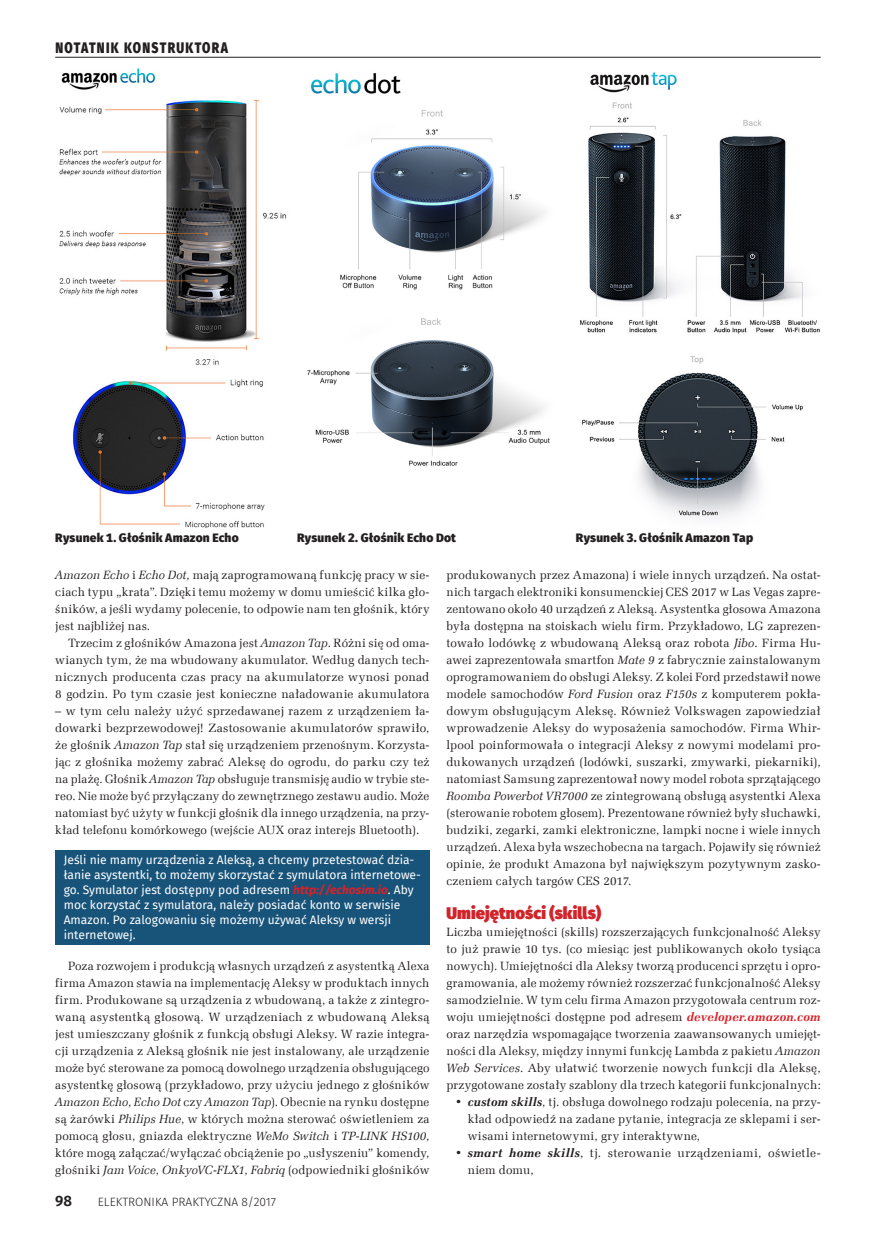
<style>
.page{position:relative;width:893px;height:1234px;background:#fff}
.page>*{position:absolute;margin:0;border:0;box-sizing:border-box;transform-origin:0 0}
._3_Srodtytul{font:900 16.5px "Fira Sans";letter-spacing:.005em;color:#d1232a}
.t1{font:800 15px "Fira Sans";letter-spacing:.11em;color:#231f20;scale:.8 1}
.t2{font:600 15px "Fira Sans";color:#231f20}
._1_Body{font:12px/17px "Zapf Ellipt EU";letter-spacing:.015em;color:#231f20;text-align:justify}
._7_Tabela{font:12px/15px "Fira Sans";color:#fff}
._4_Podpis{font:800 12px "Fira Sans";letter-spacing:.015em;color:#231f20}
.t3{font:300 12px "Fira Sans";color:#231f20}
.s1{font-style:italic}
.s2{font-weight:700;font-style:italic;color:#da2128}
.s3{font-weight:700;font-style:italic}
</style>
<div class="page">
<div style="left:55px;top:849px;width:374px;height:95px;background:#185379"></div>
<hr style="left:55px;top:57px;width:766px;height:1px;background:#231f20">
<img style="left:59px;top:68px;width:227px;height:459px">
<img style="left:307px;top:73px;width:243px;height:393px">
<img style="left:580px;top:72px;width:240px;height:446px">
<p class="t1" style="left:55px;top:35px;width:217px">NOTATNIK KONSTRUKTORA</p>
<p class="_4_Podpis" style="left:55px;top:526px;width:185px">Rysunek 1. Głośnik Amazon Echo</p>
<p class="_4_Podpis" style="left:297px;top:526px;width:160px">Rysunek 2. Głośnik Echo Dot</p>
<p class="_4_Podpis" style="left:576px;top:526px;width:179px">Rysunek 3. Głośnik Amazon Tap</p>
<p class="_1_Body" style="left:55px;top:566px;width:376px"><span class="s1">Amazon Echo</span> i <span class="s1">Echo Dot,</span> mają zaprogramowaną funkcję pracy w sie&shy;ciach typu „krata”. Dzięki temu możemy w domu umieścić kilka gło&shy;śników, a jeśli wydamy polecenie, to odpowie nam ten głośnik, który jest najbliżej nas.</p>
<p class="_1_Body" style="left:55px;top:634px;width:376px;text-indent:13px">Trzecim z głośników Amazona jest <span class="s1">Amazon Tap</span>. Różni się od oma&shy;wianych tym, że ma wbudowany akumulator. Według danych tech&shy;nicznych producenta czas pracy na akumulatorze wynosi ponad 8 godzin. Po tym czasie jest konieczne naładowanie akumulatora</p>
<p class="_1_Body" style="left:55px;top:702px;width:376px">– w tym celu należy użyć sprzedawanej razem z urządzeniem ła&shy;dowarki bezprzewodowej! Zastosowanie akumulatorów sprawiło, że głośnik <span class="s1">Amazon Tap</span> stał się urządzeniem przenośnym. Korzysta&shy;jąc z głośnika możemy zabrać Aleksę do ogrodu, do parku czy też na plażę. Głośnik <span class="s1">Amazon Tap</span> obsługuje transmisję audio w trybie ste&shy;reo. Nie może być przyłączany do zewnętrznego zestawu audio. Może natomiast być użyty w funkcji głośnik dla innego urządzenia, na przy&shy;kład telefonu komórkowego (wejście AUX oraz interejs Bluetooth).</p>
<p class="_7_Tabela" style="left:64px;top:851px;width:359px">Jeśli nie mamy urządzenia z Aleksą, a chcemy przetestować dzia&shy;łanie asystentki, to możemy skorzystać z symulatora internetowe&shy;go. Symulator jest dostępny pod adresem <span class="s2">http://echosim.io</span>. Aby moc korzystać z symulatora, należy posiadać konto w serwisie Amazon. Po zalogowaniu się możemy używać Aleksy w wersji internetowej.</p>
<p class="_1_Body" style="left:55px;top:957px;width:376px;text-indent:13px">Poza rozwojem i produkcją własnych urządzeń z asystentką Alexa firma Amazon stawia na implementację Aleksy w produktach innych firm. Produkowane są urządzenia z wbudowaną, a także z zintegro&shy;waną asystentką głosową. W urządzeniach z wbudowaną Aleksą jest umieszczany głośnik z funkcją obsługi Aleksy. W razie integra&shy;cji urządzenia z Aleksą głośnik nie jest instalowany, ale urządzenie może być sterowane za pomocą dowolnego urządzenia obsługującego asystentkę głosową (przykładowo, przy użyciu jednego z głośników <span class="s1">Amazon Echo</span>, <span class="s1">Echo Dot</span> czy <span class="s1">Amazon Tap</span>). Obecnie na rynku dostępne są żarówki <span class="s1">Philips Hue</span>, w których można sterować oświetleniem za pomocą głosu, gniazda elektryczne <span class="s1">WeMo Switch</span> i <span class="s1">TP-LINK HS100</span>, które mogą załączać/wyłączać obciążenie po „usłyszeniu” komendy, głośniki <span class="s1">Jam Voice</span>, <span class="s1">OnkyoVC-FLX1</span>, <span class="s1">Fabriq</span> (odpowiedniki głośników</p>
<p class="t2" style="left:55px;top:1188px;width:18px">98</p>
<p class="t3" style="left:98px;top:1193px;width:180px">ELEKTRONIKA PRAKTYCZNA 8/2017</p>
<p class="_1_Body" style="left:446px;top:566px;width:376px">produkowanych przez Amazona) i wiele innych urządzeń. Na ostat&shy;nich targach elektroniki konsumenckiej CES 2017 w Las Vegas zapre&shy;zentowano około 40 urządzeń z Aleksą. Asystentka głosowa Amazona była dostępna na stoiskach wielu firm. Przykładowo, LG zaprezen&shy;towało lodówkę z wbudowaną Aleksą oraz robota <span class="s1">Jibo</span>. Firma Hu&shy;awei zaprezentowała smartfon <span class="s1">Mate 9</span> z fabrycznie zainstalowanym oprogramowaniem do obsługi Aleksy. Z kolei Ford przedstawił nowe modele samochodów <span class="s1">Ford Fusion</span> oraz <span class="s1">F150s</span> z komputerem pokła&shy;dowym obsługującym Aleksę. Również Volkswagen zapowiedział wprowadzenie Aleksy do wyposażenia samochodów. Firma Whir&shy;lpool poinformowała o integracji Aleksy z nowymi modelami pro&shy;dukowanych urządzeń (lodówki, suszarki, zmywarki, piekarniki), natomiast Samsung zaprezentował nowy model robota sprzątającego <span class="s1">Roomba Powerbot VR7000</span> ze zintegrowaną obsługą asystentki Alexa (sterowanie robotem głosem). Prezentowane również były słuchawki, budziki, zegarki, zamki elektroniczne, lampki nocne i wiele innych urządzeń. Alexa była wszechobecna na targach. Pojawiły się również opinie, że produkt Amazona był największym pozytywnym zasko&shy;czeniem całych targów CES 2017.</p>
<p class="_3_Srodtytul" style="left:446px;top:897px;width:156px">Umiejętności (skills)</p>
<p class="_1_Body" style="left:446px;top:923px;width:376px">Liczba umiejętności (skills) rozszerzających funkcjonalność Aleksy to już prawie 10 tys. (co miesiąc jest publikowanych około tysiąca nowych). Umiejętności dla Aleksy tworzą producenci sprzętu i opro&shy;gramowania, ale możemy również rozszerzać funkcjonalność Aleksy samodzielnie. W tym celu firma Amazon przygotowała centrum roz&shy;woju umiejętności dostępne pod adresem <span class="s2">developer.amazon.com </span>oraz narzędzia wspomagające tworzenia zaawansowanych umiejęt&shy;ności dla Aleksy, między innymi funkcję Lambda z pakietu <span class="s1">Amazon Web Services</span>. Aby ułatwić tworzenie nowych funkcji dla Aleksę, przygotowane zostały szablony dla trzech kategorii funkcjonalnych:</p>
<p class="_1_Body" style="left:468px;top:1093px;width:354px;text-indent:-13px"><span class="s3">• custom skills</span>, tj. obsługa dowolnego rodzaju polecenia, na przy&shy;kład odpowiedź na zadane pytanie, integracja ze sklepami i ser&shy;wisami internetowymi, gry interaktywne,</p>
<p class="_1_Body" style="left:468px;top:1144px;width:354px;text-indent:-13px"><span class="s3">• smart home skills</span>, tj. sterowanie urządzeniami, oświetle&shy;niem domu,</p>
</div>
